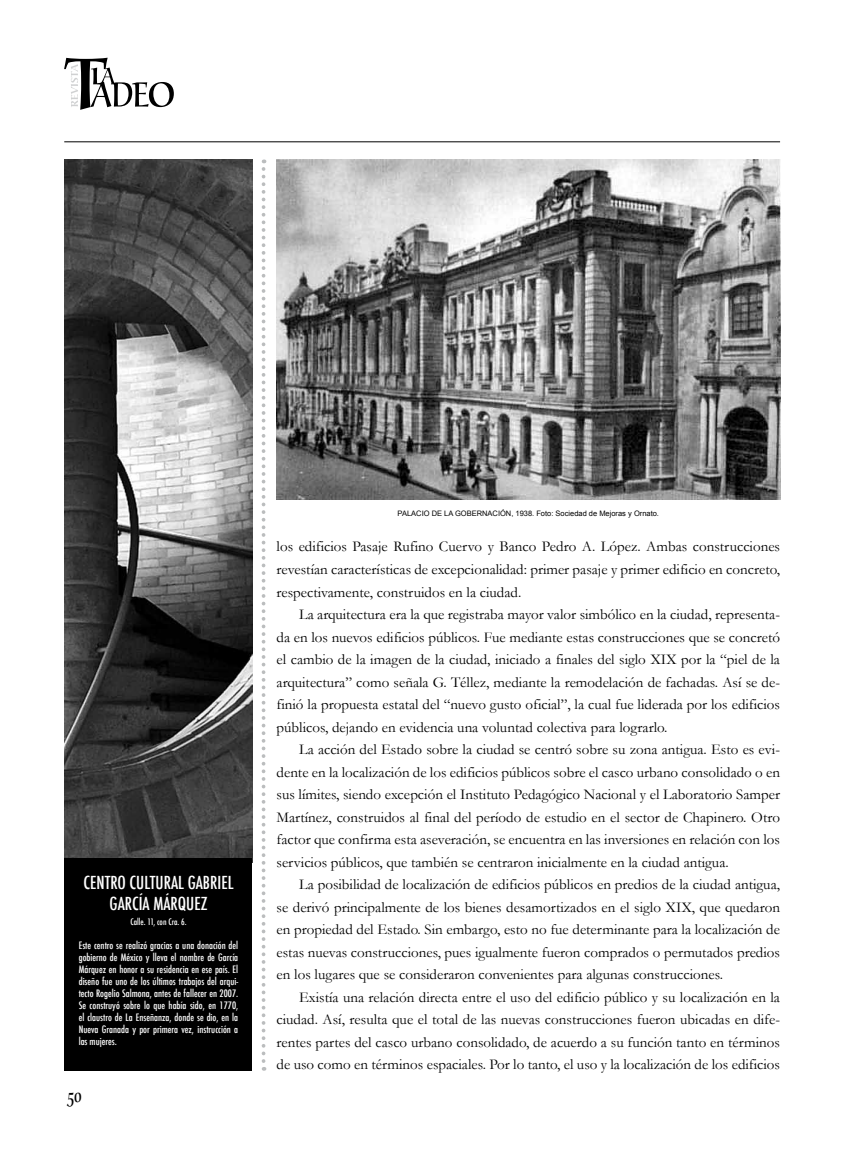
<style>
.page{position:relative;width:851px;height:1170px;background:#fff}
.page>*{position:absolute;margin:0;border:0;box-sizing:border-box;transform-origin:0 0}
.t1{font:20px "URW Alcuin SCT";color:#000;scale:.7 1}
.t2{font:500 condensed 17.5px/21px "Futura";color:#fff;text-align:center}
.t3{font:15px/22.5px "Garamond";color:#000;text-align:justify}
.t4{font:500 condensed 10px/12px "Futura";color:#fff;text-align:justify}
.t5{font:500 condensed 8.75px "Futura";color:#fff}
.t6{font:7.5px "Arial";color:#000}
</style>
<div class="page">
<svg style="left:64px;top:58px;width:110px;height:52px"></svg>
<hr style="left:64px;top:141px;width:716px;height:1px;background:#000">
<svg style="left:261px;top:169px;width:4px;height:901px"></svg>
<img style="left:64px;top:159px;width:188px;height:698px">
<img style="left:276px;top:159px;width:504px;height:341px">
<div style="left:64px;top:857px;width:188px;height:213px;background:#000"></div>
<p class="t2" style="left:83px;top:871px;width:151px">Centro Cultural Gabriel<br>García Márquez</p>
<p class="t5" style="left:130px;top:915px;width:58px">Calle. 11, con Cra. 6.</p>
<p class="t4" style="left:79px;top:938px;width:161px">Este centro se realizó gracias a una donación del gobierno de México y lleva el nombre de García Márquez en honor a su residencia en ese país. El diseño fue uno de los últimos trabajos del arqui&shy;tecto Rogelio Salmona, antes de fallecer en 2007.<br>Se construyó sobre lo que había sido, en 1770, el claustro de La Enseñanza, donde se dio, en la Nueva Granada y por primera vez, instrucción a las mujeres.</p>
<h1 class="t1" style="left:67px;top:1083px;width:22px">50</h1>
<p class="t6" style="left:397px;top:508px;width:263px">PALACIO DE LA GOB ERNACIÓN, 1938. Foto: Sociedad de Mejoras y Ornato.</p>
<p class="t3" style="left:276px;top:535px;width:505px">los edificios Pasaje Rufino Cuervo y Banco Pedro A. López. Ambas construcciones revestían características de excepcionalidad: primer pasaje y primer edificio en concreto, respectivamente, construidos en la ciudad.</p>
<p class="t3" style="left:276px;top:603px;width:505px;text-indent:22px">La arquitectura era la que registraba mayor valor simbólico en la ciudad, representa&shy;da en los nuevos edificios públicos. Fue mediante estas construcciones que se concretó el cambio de la imagen de la ciudad, iniciado a finales del siglo XIX por la “piel de la arquitectura” como señala G. Téllez, mediante la remodelación de fachadas. Así se de&shy;finió la propuesta estatal del “nuevo gusto oficial”, la cual fue liderada por los edificios públicos, dejando en evidencia una voluntad colectiva para lograrlo.</p>
<p class="t3" style="left:276px;top:738px;width:505px;text-indent:22px">La acción del Estado sobre la ciudad se centró sobre su zona antigua. Esto es evi&shy;dente en la localización de los edificios públicos sobre el casco urbano consolidado o en sus límites, siendo excepción el Instituto Pedagógico Nacional y el Laboratorio Samper Martínez, construidos al final del período de estudio en el sector de Chapinero. Otro factor que confirma esta aseveración, se encuentra en las inversiones en relación con los servicios públicos, que también se centraron inicialmente en la ciudad antigua.</p>
<p class="t3" style="left:276px;top:873px;width:505px;text-indent:22px">La posibilidad de localización de edificios públicos en predios de la ciudad antigua, se derivó principalmente de los bienes desamortizados en el siglo XIX, que quedaron en propiedad del Estado. Sin embargo, esto no fue determinante para la localización de estas nuevas construcciones, pues igualmente fueron comprados o permutados predios en los lugares que se consideraron convenientes para algunas construcciones.</p>
<p class="t3" style="left:276px;top:985px;width:505px;text-indent:22px">Existía una relación directa entre el uso del edificio público y su localización en la ciudad. Así, resulta que el total de las nuevas construcciones fueron ubicadas en dife&shy;rentes partes del casco urbano consolidado, de acuerdo a su función tanto en términos de uso como en términos espaciales. Por lo tanto, el uso y la localización de los edificios</p>
</div>
